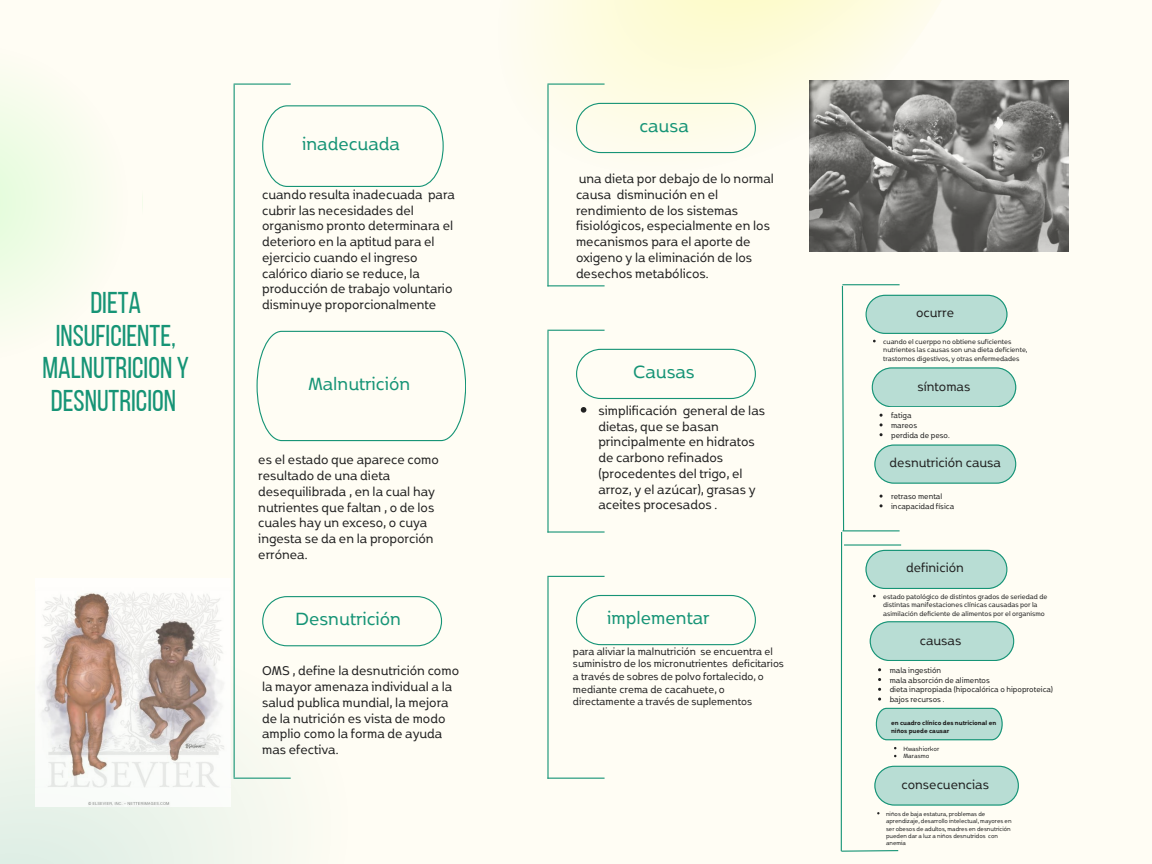
<style>
.page{position:relative;width:1152px;height:864px;background:#fffdf4}
.page>*{position:absolute;margin:0;border:0;box-sizing:border-box;transform-origin:0 0}
.t1{font:30px/32.7px "Bebas Neue";color:#169476;text-align:center}
.t2{font:21px "Boriboon";color:#169476}
.t3{font:15px/15.8px "Boriboon";color:#222}
.t4{font:12px/12.6px "Boriboon";color:#222}
.t5{font:9px "Boriboon";color:#222}
.t6{font:7.95px/8.7px "Boriboon";color:#222}
.t7{font:700 7.2px/7.9px "Boriboon";color:#222}
.t8{font:7.2px "Boriboon";color:#222}
.t9{font:6.9px/7.5px "Boriboon";color:#222}
</style>
<div class="page">
<svg style="left:0;top:101px;width:77px;height:204px;fill:#f1fce8"></svg>
<svg style="left:0;top:562px;width:443px;height:302px"></svg>
<hr style="left:234px;top:85px;width:1px;height:693px;background:#169476">
<hr style="left:234px;top:84px;width:57px;height:1px;background:#169476">
<hr style="left:234px;top:778px;width:57px;height:1px;background:#169476">
<svg style="left:443px;top:0;width:609px;height:295px"></svg>
<hr style="left:547px;top:85px;width:2px;height:201px;background:#169476">
<hr style="left:547px;top:84px;width:58px;height:1px;background:#169476">
<hr style="left:547px;top:285px;width:58px;height:1px;background:#169476">
<hr style="left:547px;top:577px;width:2px;height:202px;background:#169476">
<hr style="left:547px;top:576px;width:58px;height:1px;background:#169476">
<hr style="left:547px;top:778px;width:58px;height:1px;background:#169476">
<hr style="left:547px;top:331px;width:2px;height:202px;background:#169476">
<hr style="left:547px;top:330px;width:58px;height:1px;background:#169476">
<hr style="left:547px;top:531px;width:58px;height:2px;background:#169476">
<svg style="left:841px;top:285px;width:4px;height:247px"></svg>
<hr style="left:842px;top:284px;width:58px;height:1px;background:#169476">
<hr style="left:842px;top:530px;width:58px;height:1px;background:#169476">
<svg style="left:262px;top:105px;width:181px;height:82px"></svg>
<svg style="left:866px;top:295px;width:141px;height:39px;background:#b1dacf"></svg>
<div style="left:576px;top:103px;width:180px;height:50px;background:#fefcea"></div>
<svg style="left:257px;top:331px;width:209px;height:110px"></svg>
<svg style="left:262px;top:596px;width:180px;height:50px"></svg>
<svg style="left:576px;top:349px;width:180px;height:50px"></svg>
<svg style="left:576px;top:595px;width:180px;height:50px"></svg>
<svg style="left:872px;top:367px;width:144px;height:40px;background:#b2dad0"></svg>
<svg style="left:874px;top:445px;width:142px;height:39px;background:#b2dad0"></svg>
<hr style="left:841px;top:532px;width:1px;height:319px;background:#169476">
<hr style="left:844px;top:544px;width:57px;height:2px;background:#169476">
<svg style="left:840px;top:849px;width:59px;height:3px"></svg>
<svg style="left:865px;top:550px;width:142px;height:39px;background:#b1dacf"></svg>
<svg style="left:870px;top:621px;width:144px;height:40px;background:#b1dacf"></svg>
<svg style="left:876px;top:708px;width:127px;height:32px;background:#afd9ce"></svg>
<svg style="left:874px;top:766px;width:145px;height:39px;background:#b3dbd1"></svg>
<img style="left:35px;top:579px;width:196px;height:227px">
<img style="left:810px;top:81px;width:259px;height:171px">
<svg style="left:581px;top:407px;width:5px;height:6px"></svg>
<p class="t1" style="left:43px;top:289px;width:148px">DIETA<br>INSUFICIENTE,<br>MALNUTRICION Y<br>DESNUTRICION</p>
<p class="t2" style="left:302px;top:131px;width:99px">inadecuada</p>
<p class="t3" style="left:262px;top:186px;width:194px">cuando resulta inadecuada para cubrir las necesidades del organismo pronto determinara el deterioro en la aptitud para el ejercicio cuando el ingreso calórico diario se reduce, la producción de trabajo voluntario disminuye proporcionalmente</p>
<p class="t2" style="left:309px;top:371px;width:103px">Malnutrición</p>
<p class="t3" style="left:258px;top:451px;width:182px">es el estado que aparece como resultado de una dieta desequilibrada , en la cual hay nutrientes que faltan , o de los cuales hay un exceso, o cuya ingesta se da en la proporción errónea.</p>
<p class="t2" style="left:296px;top:606px;width:107px">Desnutrición</p>
<p class="t3" style="left:262px;top:662px;width:198px">OMS , define la desnutrición como la mayor amenaza individual a la salud publica mundial, la mejora de la nutrición es vista de modo amplio como la forma de ayuda mas efectiva.</p>
<p class="t2" style="left:639px;top:113px;width:51px">causa</p>
<p class="t3" style="left:576px;top:170px;width:200px">una dieta por debajo de lo normal causa disminución en el rendimiento de los sistemas fisiológicos, especialmente en los mecanismos para el aporte de oxigeno y la eliminación de los desechos metabólicos.</p>
<p class="t2" style="left:633px;top:359px;width:63px">Causas</p>
<p class="t3" style="left:598px;top:402px;width:168px">simplificación general de las dietas, que se basan principalmente en hidratos de carbono refinados (procedentes del trigo, el arroz, y el azúcar), grasas y aceites procesados .</p>
<p class="t2" style="left:607px;top:605px;width:104px">implementar</p>
<p class="t4" style="left:573px;top:644px;width:213px">para aliviar la malnutrición se encuentra el suministro de los micronutrientes deficitarios a través de sobres de polvo fortalecido, o mediante crema de cacahuete, o directamente a través de suplementos</p>
<p class="t3" style="left:916px;top:304px;width:39px">ocurre</p>
<p class="t6" style="left:883px;top:337px;width:146px">cuando el cuerppo no obtiene suficientes nutrientes las causas son una dieta deficiente, trastornos digestivos, y otras enfermedades</p>
<p class="t3" style="left:918px;top:378px;width:54px">síntomas</p>
<p class="t5" style="left:891px;top:410px;width:22px">fatiga</p>
<p class="t5" style="left:891px;top:420px;width:28px">mareos</p>
<p class="t5" style="left:891px;top:429px;width:60px">perdida de peso.</p>
<p class="t3" style="left:890px;top:454px;width:113px">desnutrición causa</p>
<p class="t5" style="left:891px;top:491px;width:53px">retraso mental</p>
<p class="t5" style="left:891px;top:501px;width:65px">incapacidad física</p>
<p class="t3" style="left:906px;top:559px;width:59px">definición</p>
<p class="t6" style="left:883px;top:592px;width:166px">estado patológico de distintos grados de seriedad de distintas manifestaciones clínicas causadas por la asimilación deficiente de alimentos por el organismo</p>
<p class="t3" style="left:920px;top:632px;width:43px">causas</p>
<p class="t5" style="left:890px;top:664px;width:53px">mala ingestión</p>
<p class="t5" style="left:890px;top:674px;width:102px">mala absorción de alimentos</p>
<p class="t5" style="left:890px;top:684px;width:165px">dieta inapropiada (hipocalórica o hipoproteica)</p>
<p class="t5" style="left:890px;top:694px;width:56px">bajos recursos .</p>
<p class="t7" style="left:891px;top:718px;width:107px">en cuadro clínico des nutricional en niños puede causar</p>
<p class="t8" style="left:903px;top:744px;width:37px">Kwashiorkor</p>
<p class="t8" style="left:903px;top:752px;width:27px">Marasmo</p>
<p class="t3" style="left:901px;top:776px;width:89px">consecuencias</p>
<p class="t9" style="left:886px;top:809px;width:127px">niños de baja estatura, problemas de aprendizaje, desarrollo intelectual, mayores en ser obesos de adultos, madres en desnutrición pueden dar a luz a niños desnutridos con anemia</p>
</div>
